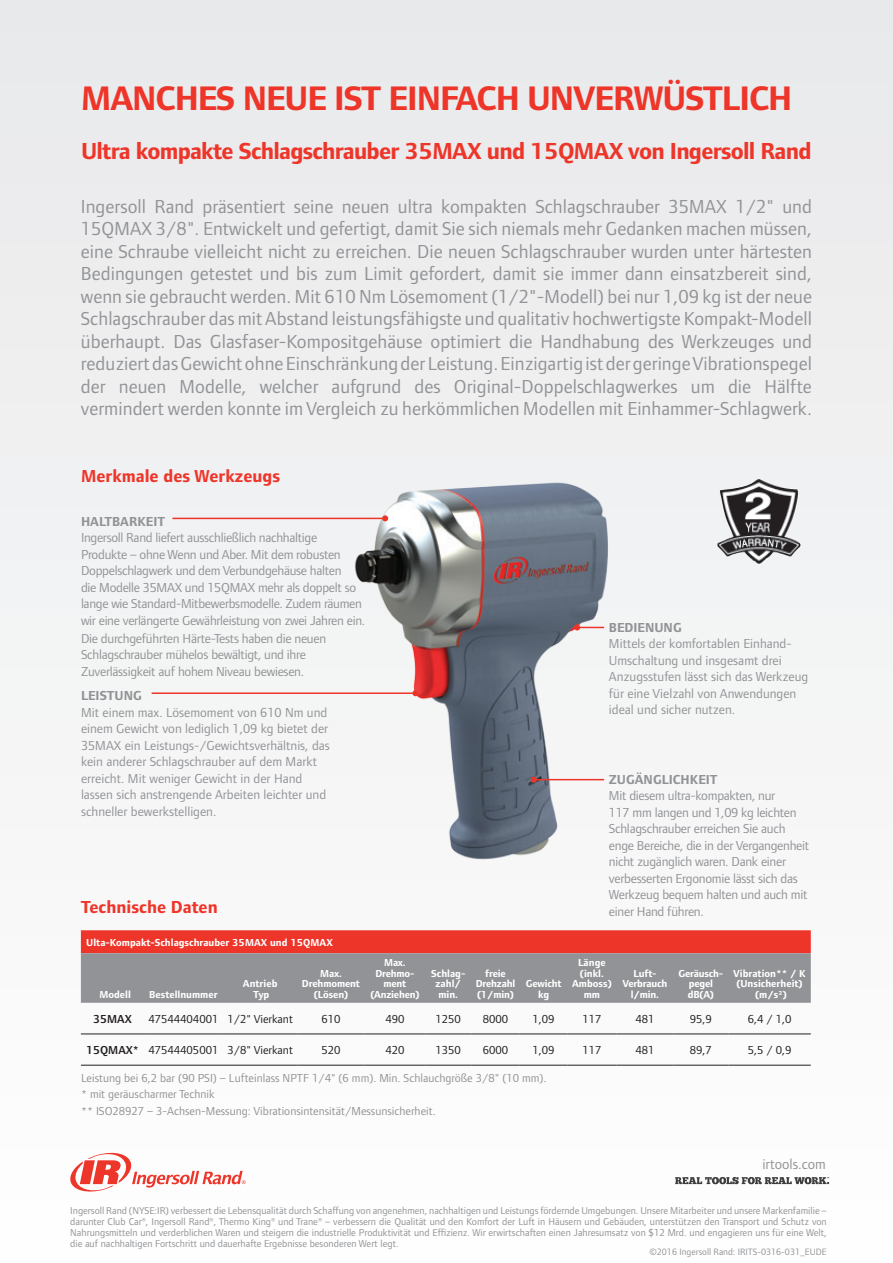
<style>
.page{position:relative;width:893px;height:1263px;background:#fff}
.page>*{position:absolute;margin:0;border:0;box-sizing:border-box;transform-origin:0 0}
.t1{font:700 35.25px "Foundry Form Sans";letter-spacing:-.03em;color:#ee3529}
.t2{font:700 24px "Foundry Form Sans";letter-spacing:-.03em;color:#ee3529}
.t3{font:19.5px/22.5px "Foundry Form Sans";letter-spacing:.005em;color:#919396;text-align:justify}
.t4{font:700 18px "Foundry Form Sans";color:#ee3529}
.t5{font:14.7px "Foundry Form Sans";color:#919396}
.t6{font:13.5px/16.5px "Foundry Form Sans";letter-spacing:-.02em;color:#919396}
.t7{font:13.5px/16.5px "Foundry Form Sans";color:#919396}
.t8{font:12px "Foundry Form Sans";color:#919396}
.t9{font:12px "Foundry Form Sans";color:#231f20}
.t10{font:600 12px "Foundry Form Sans";color:#231f20}
.t11{font:700 10.5px/10.5px "Foundry Form Sans";color:#fff;text-align:center}
.t12{font:700 10.5px/10.5px "Foundry Form Sans";letter-spacing:-.02em;color:#fff;text-align:center}
.t13{font:10.35px/11.1px "Foundry Form Sans";color:#919396;text-align:justify}
.t14{font:9.6px "Foundry Form Sans";color:#919396}
.s1{font-weight:700}
</style>
<div class="page">
<div style="left:0;top:0;width:893px;height:1263px;background:linear-gradient(to right,#f2f3f3,#f2f3f3)"></div>
<img style="left:300px;top:476px;width:397px;height:397px">
<svg style="left:69px;top:1150px;width:177px;height:44px"></svg>
<hr style="left:152px;top:692px;width:263px;height:2px;background:#ee3529">
<svg style="left:412px;top:690px;width:6px;height:6px"></svg>
<svg style="left:574px;top:624px;width:30px;height:6px"></svg>
<hr style="left:534px;top:779px;width:70px;height:1px;background:#ee3529">
<svg style="left:531px;top:777px;width:6px;height:6px"></svg>
<hr style="left:172px;top:518px;width:213px;height:1px;background:#ee3529">
<svg style="left:382px;top:515px;width:6px;height:6px"></svg>
<svg style="left:675px;top:1177px;width:154px;height:7px"></svg>
<svg style="left:81px;top:930px;width:730px;height:73px;background:#ae7674"></svg>
<hr style="left:81px;top:1033px;width:63px;height:1px;background:#231f20">
<hr style="left:144px;top:1033px;width:79px;height:1px;background:#231f20">
<hr style="left:223px;top:1033px;width:74px;height:1px;background:#231f20">
<hr style="left:297px;top:1033px;width:67px;height:1px;background:#231f20">
<hr style="left:364px;top:1033px;width:61px;height:1px;background:#231f20">
<hr style="left:425px;top:1033px;width:46px;height:1px;background:#231f20">
<hr style="left:471px;top:1033px;width:49px;height:1px;background:#231f20">
<hr style="left:520px;top:1033px;width:47px;height:1px;background:#231f20">
<hr style="left:567px;top:1033px;width:49px;height:1px;background:#231f20">
<hr style="left:616px;top:1033px;width:57px;height:1px;background:#231f20">
<hr style="left:673px;top:1033px;width:55px;height:1px;background:#231f20">
<hr style="left:728px;top:1033px;width:83px;height:1px;background:#231f20">
<hr style="left:81px;top:1065px;width:63px;height:1px;background:#231f20">
<hr style="left:144px;top:1065px;width:79px;height:1px;background:#231f20">
<hr style="left:223px;top:1065px;width:74px;height:1px;background:#231f20">
<hr style="left:297px;top:1065px;width:67px;height:1px;background:#231f20">
<hr style="left:364px;top:1065px;width:61px;height:1px;background:#231f20">
<hr style="left:425px;top:1065px;width:46px;height:1px;background:#231f20">
<hr style="left:471px;top:1065px;width:49px;height:1px;background:#231f20">
<hr style="left:520px;top:1065px;width:47px;height:1px;background:#231f20">
<hr style="left:567px;top:1065px;width:49px;height:1px;background:#231f20">
<hr style="left:616px;top:1065px;width:57px;height:1px;background:#231f20">
<hr style="left:673px;top:1065px;width:55px;height:1px;background:#231f20">
<hr style="left:728px;top:1065px;width:83px;height:1px;background:#231f20">
<img style="left:717px;top:479px;width:83px;height:85px">
<p class="t1" style="left:81px;top:78px;width:713px">MANCHES NEUE IST EINFACH UNVERWÜSTLICH</p>
<p class="t2" style="left:81px;top:137px;width:732px">Ultra kompakte Schlagschrauber 35MAX und 15QMAX von Ingersoll Rand</p>
<p class="t3" style="left:81px;top:195px;width:733px">Ingersoll Rand präsentiert seine neuen ultra kompakten Schlagschrauber 35MAX 1/2" und 15QMAX 3/8". Entwickelt und gefertigt, damit Sie sich niemals mehr Gedanken machen müssen, eine Schraube vielleicht nicht zu erreichen. Die neuen Schlagschrauber wurden unter härtesten Bedingungen getestet und bis zum Limit gefordert, damit sie immer dann einsatzbereit sind, wenn sie gebraucht werden. Mit 610 Nm Lösemoment (1/2"-Modell) bei nur 1,09 kg ist der neue Schlagschrauber das mit Abstand leistungsfähigste und qualitativ hochwertigste Kompakt-Modell überhaupt. Das Glasfaser-Kompositgehäuse optimiert die Handhabung des Werkzeuges und reduziert das Gewicht ohne Einschränkung der Leistung. Einzigartig ist der geringe Vibrationspegel der neuen Modelle, welcher aufgrund des Original-Doppelschlagwerkes um die Hälfte vermindert werden konnte im Vergleich zu herkömmlichen Modellen mit Einhammer-Schlagwerk.</p>
<p class="t4" style="left:81px;top:466px;width:201px">Merkmale des Werkzeugs</p>
<p class="t6" style="left:81px;top:513px;width:286px"><span class="s1">HALTBARKEIT<br></span>Ingersoll Rand liefert ausschließlich nachhaltige Produkte – ohne Wenn und Aber. Mit dem robusten Doppelschlagwerk und dem Verbundgehäuse halten<br>die Modelle 35MAX und 15QMAX mehr als doppelt so lange wie Standard-Mitbewerbsmodelle. Zudem räumen wir eine verlängerte Gewährleistung von zwei Jahren ein.</p>
<p class="t6" style="left:81px;top:630px;width:247px">Die durchgeführten Härte-Tests haben die neuen<br>Schlagschrauber mühelos bewältigt, und ihre<br>Zuverlässigkeit auf hohem Niveau bewiesen.</p>
<p class="t7" style="left:609px;top:619px;width:201px"><span class="s1">BEDIENUNG<br></span>Mittels der komfortablen Einhand-<br>Umschaltung und insgesamt drei<br>Anzugsstufen lässt sich das Werkzeug für eine Vielzahl von Anwendungen ideal und sicher nutzen.</p>
<p class="t7" style="left:81px;top:688px;width:250px"><span class="s1">LEISTUNG<br></span>Mit einem max. Lösemoment von 610 Nm und einem Gewicht von lediglich 1,09 kg bietet der 35MAX ein Leistungs-/Gewichtsverhältnis, das kein anderer Schlagschrauber auf dem Markt erreicht. Mit weniger Gewicht in der Hand lassen sich anstrengende Arbeiten leichter und schneller bewerkstelligen.</p>
<p class="t6" style="left:609px;top:771px;width:202px"><span class="s1">ZUGÄNGLICHKEIT<br></span>Mit diesem ultra-kompakten, nur<br>117 mm langen und 1,09 kg leichten<br>Schlagschrauber erreichen Sie auch enge Bereiche, die in der Vergangenheit nicht zugänglich waren. Dank einer verbesserten Ergonomie lässt sich das<br>Werkzeug bequem halten und auch mit einer Hand führen.</p>
<p class="t4" style="left:81px;top:896px;width:138px">Technische Daten</p>
<p class="t11" style="left:86px;top:937px;width:248px">Ulta-Kompakt-Schlagschrauber 35MAX und 15QMAX</p>
<p class="t11" style="left:99px;top:989px;width:33px">Modell</p>
<p class="t11" style="left:149px;top:989px;width:70px">Bestellnummer</p>
<p class="t11" style="left:243px;top:978px;width:36px">Antrieb</p>
<p class="t11" style="left:253px;top:989px;width:18px">Typ</p>
<p class="t11" style="left:302px;top:968px;width:60px">Max.<br>Drehmoment (Lösen)</p>
<p class="t12" style="left:370px;top:957px;width:51px">Max.<br>Drehmo&shy;ment (Anziehen)</p>
<p class="t11" style="left:431px;top:968px;width:36px">Schlag-</p>
<p class="t11" style="left:436px;top:978px;width:27px">zahl/</p>
<p class="t11" style="left:438px;top:989px;width:21px">min.</p>
<p class="t11" style="left:485px;top:968px;width:22px">freie</p>
<p class="t12" style="left:476px;top:978px;width:41px">Drehzahl</p>
<p class="t11" style="left:477px;top:989px;width:38px">(1/min)</p>
<p class="t12" style="left:526px;top:978px;width:37px">Gewicht kg</p>
<p class="t11" style="left:578px;top:957px;width:29px">Länge</p>
<p class="t11" style="left:572px;top:968px;width:41px">(inkl.<br>Amboss)</p>
<p class="t11" style="left:584px;top:989px;width:18px">mm</p>
<p class="t12" style="left:622px;top:968px;width:46px">Luft-<br>Verbrauch l/min.</p>
<p class="t12" style="left:679px;top:968px;width:46px">Geräusch&shy;pegel</p>
<p class="t11" style="left:688px;top:989px;width:28px">dB(A)</p>
<p class="t11" style="left:733px;top:968px;width:74px">Vibration** / K (Unsicherheit)</p>
<p class="t11" style="left:755px;top:989px;width:33px">(m/s²)</p>
<p class="t10" style="left:93px;top:1012px;width:40px">35MAX</p>
<p class="t9" style="left:149px;top:1012px;width:71px">47544404001</p>
<p class="t9" style="left:227px;top:1012px;width:67px">1/2" Vierkant</p>
<p class="t9" style="left:321px;top:1012px;width:21px">610</p>
<p class="t9" style="left:385px;top:1012px;width:21px">490</p>
<p class="t9" style="left:436px;top:1012px;width:27px">1250</p>
<p class="t9" style="left:483px;top:1012px;width:27px">8000</p>
<p class="t9" style="left:533px;top:1012px;width:24px">1,09</p>
<p class="t9" style="left:582px;top:1012px;width:21px">117</p>
<p class="t9" style="left:635px;top:1012px;width:21px">481</p>
<p class="t9" style="left:690px;top:1012px;width:24px">95,9</p>
<p class="t9" style="left:748px;top:1012px;width:45px">6,4 / 1,0</p>
<p class="t10" style="left:86px;top:1043px;width:54px">15QMAX*</p>
<p class="t9" style="left:149px;top:1043px;width:71px">47544405001</p>
<p class="t9" style="left:227px;top:1043px;width:67px">3/8" Vierkant</p>
<p class="t9" style="left:321px;top:1043px;width:21px">520</p>
<p class="t9" style="left:385px;top:1043px;width:21px">420</p>
<p class="t9" style="left:436px;top:1043px;width:27px">1350</p>
<p class="t9" style="left:483px;top:1043px;width:27px">6000</p>
<p class="t9" style="left:533px;top:1043px;width:24px">1,09</p>
<p class="t9" style="left:582px;top:1043px;width:21px">117</p>
<p class="t9" style="left:635px;top:1043px;width:21px">481</p>
<p class="t9" style="left:690px;top:1043px;width:24px">89,7</p>
<p class="t9" style="left:748px;top:1043px;width:45px">5,5 / 0,9</p>
<p class="t8" style="left:81px;top:1070px;width:467px">Leistung bei 6,2 bar (90 PSI) – Lufteinlass NPTF 1/4" (6 mm). Min. Schlauchgröße 3/8" (10 mm).</p>
<p class="t8" style="left:81px;top:1087px;width:135px">* mit geräuscharmer Technik</p>
<p class="t8" style="left:81px;top:1103px;width:356px">** ISO28927 – 3-Achsen-Messung: Vibrationsintensität/Messunsicherheit.</p>
<p class="t5" style="left:762px;top:1156px;width:65px">irtools.com</p>
<p class="t13" style="left:70px;top:1204px;width:758px">Ingersoll Rand (NYSE:IR) verbessert die Lebensqualität durch Schaffung von angenehmen, nachhaltigen und Leistungs fördernde Umgebungen. Unsere Mitarbeiter und unsere Markenfamilie – darunter Club Car®, Ingersoll Rand®, Thermo King® und Trane® – verbessern die Qualität und den Komfort der Luft in Häusern und Gebäuden, unterstützen den Transport und Schutz von Nahrungsmitteln und verderblichen Waren und steigern die industrielle Produktivität und Effizienz. Wir erwirtschaften einen Jahresumsatz von $12 Mrd. und engagieren uns für eine Welt, die auf nachhaltigen Fortschritt und dauerhafte Ergebnisse besonderen Wert legt.</p>
<p class="t14" style="left:649px;top:1246px;width:179px">©2016 Ingersoll Rand: IRITS-0316-031_EUDE</p>
</div>
